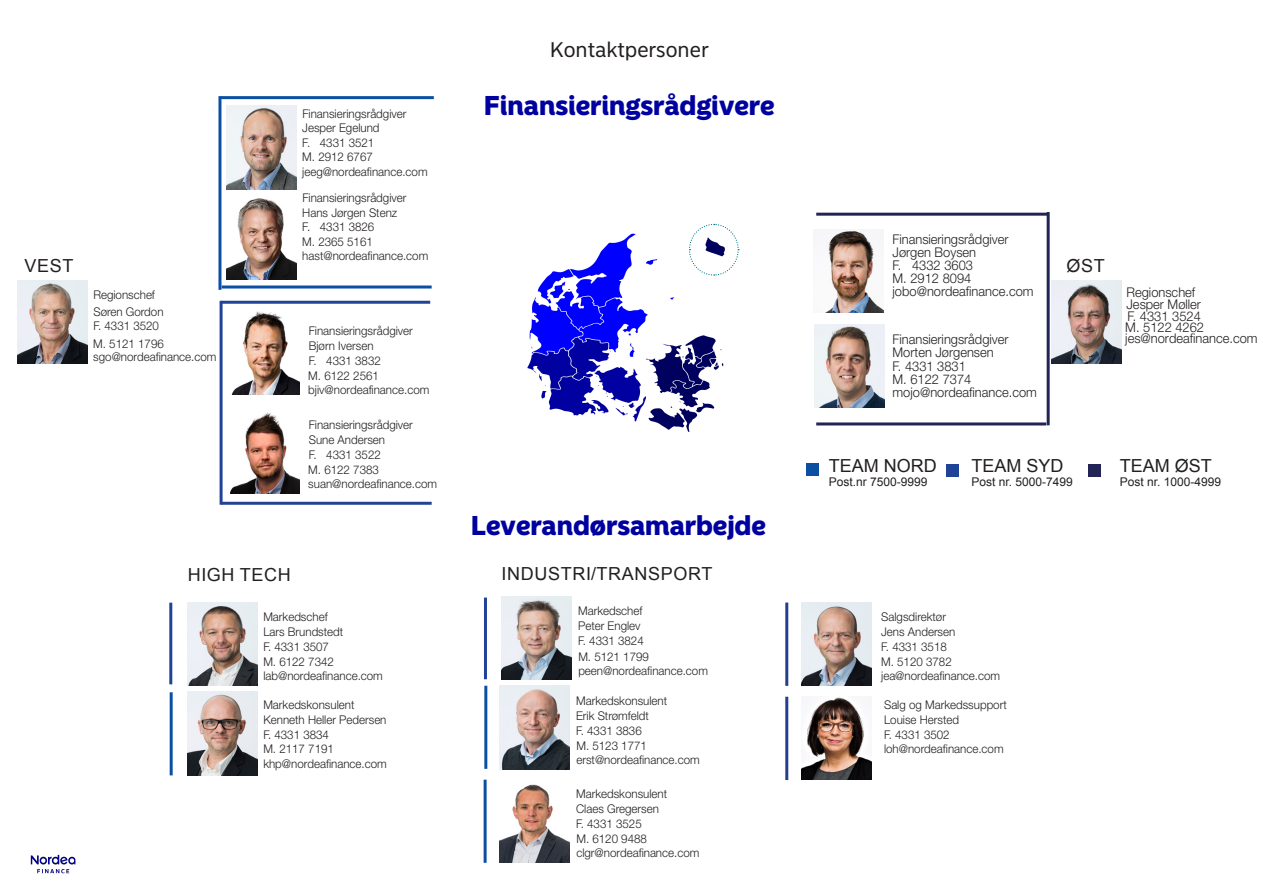
<style>
.page{position:relative;width:1263px;height:893px;background:#fff}
.page>*{position:absolute;margin:0;border:0;box-sizing:border-box;transform-origin:0 0}
.t1{font:900 27px "Nordea Sans Large";color:#0000a0}
.t2{font:21px "Nordea Sans Small";color:#231f20}
.t3{font:18px "Arial";letter-spacing:.035em;color:#231f20}
.t4{font:18px "Arial";color:#231f20}
.t5{font:300 13.35px/13.2px "Helvetica Neue LT Std";color:#231f20;scale:.96 1}
.t6{font:300 12px/14.5px "Helvetica Neue LT Std";color:#231f20;scale:.96 1}
.t7{font:12px "Arial";color:#231f20}
</style>
<div class="page">
<img style="left:527px;top:233px;width:213px;height:199px">
<img style="left:815px;top:324px;width:69px;height:84px">
<img style="left:825px;top:231px;width:59px;height:82px">
<img style="left:1052px;top:280px;width:69px;height:84px">
<img style="left:232px;top:311px;width:68px;height:83px">
<img style="left:230px;top:412px;width:70px;height:82px">
<img style="left:226px;top:106px;width:70px;height:83px">
<img style="left:226px;top:198px;width:70px;height:81px">
<img style="left:18px;top:280px;width:69px;height:84px">
<svg style="left:688px;top:223px;width:51px;height:53px"></svg>
<img style="left:501px;top:596px;width:70px;height:84px">
<img style="left:500px;top:686px;width:69px;height:83px">
<img style="left:499px;top:784px;width:70px;height:79px">
<img style="left:187px;top:602px;width:70px;height:84px">
<img style="left:187px;top:692px;width:70px;height:83px">
<img style="left:801px;top:602px;width:70px;height:84px">
<img style="left:801px;top:697px;width:70px;height:83px">
<hr style="left:785px;top:602px;width:3px;height:84px;background:#253f8e">
<hr style="left:785px;top:697px;width:3px;height:83px;background:#253f8e">
<div style="left:1088px;top:464px;width:13px;height:13px;background:#212454"></div>
<div style="left:946px;top:464px;width:12px;height:13px;background:#204397"></div>
<div style="left:806px;top:463px;width:13px;height:12px;background:#0a4fa2"></div>
<hr style="left:1047px;top:212px;width:2px;height:213px;background:#212454">
<svg style="left:816px;top:212px;width:231px;height:4px"></svg>
<svg style="left:816px;top:422px;width:230px;height:4px"></svg>
<hr style="left:220px;top:301px;width:2px;height:204px;background:#204397">
<hr style="left:222px;top:502px;width:210px;height:3px;background:#204397">
<hr style="left:221px;top:301px;width:209px;height:3px;background:#204397">
<hr style="left:219px;top:96px;width:2px;height:194px;background:#0a4fa2">
<hr style="left:221px;top:96px;width:213px;height:3px;background:#0a4fa2">
<svg style="left:222px;top:285px;width:210px;height:4px"></svg>
<hr style="left:485px;top:686px;width:1px;height:83px;background:#0a4fa2">
<hr style="left:484px;top:780px;width:2px;height:83px;background:#0a4fa2">
<hr style="left:170px;top:692px;width:2px;height:83px;background:#0a4fa2">
<hr style="left:170px;top:603px;width:1px;height:81px;background:#204397">
<hr style="left:485px;top:598px;width:1px;height:81px;background:#204397">
<img style="left:30px;top:854px;width:46px;height:20px">
<p class="t2" style="left:550px;top:37px;width:160px">Kontaktpersoner</p>
<p class="t1" style="left:484px;top:89px;width:292px">Finansieringsrådgivere</p>
<p class="t6" style="left:302px;top:106px;width:132px">Finansieringsrådgiver<br>Jesper Egelund<br>F. 4331 3521<br>M. 2912 6767 jeeg@nordeafinance.com</p>
<p class="t6" style="left:302px;top:191px;width:133px">Finansieringsrådgiver<br>Hans Jørgen Stenz<br>F. 4331 3826<br>M. 2365 5161 hast@nordeafinance.com</p>
<p class="t5" style="left:892px;top:232px;width:148px">Finansieringsrådgiver<br>Jørgen Boysen<br>F. 4332 3603<br>M. 2912 8094 jobo@nordeafinance.com</p>
<p class="t5" style="left:892px;top:333px;width:152px">Finansieringsrådgiver<br>Morten Jørgensen<br>F. 4331 3831<br>M. 6122 7374 mojo@nordeafinance.com</p>
<p class="t3" style="left:25px;top:254px;width:50px">VEST</p>
<p class="t3" style="left:1066px;top:254px;width:40px">ØST</p>
<p class="t6" style="left:93px;top:287px;width:66px">Regionschef</p>
<p class="t6" style="left:93px;top:305px;width:75px;line-height:14px">Søren Gordon<br>F. 4331 3520</p>
<p class="t6" style="left:93px;top:336px;width:130px;line-height:13.2px">M. 5121 1796 sgo@nordeafinance.com</p>
<p class="t6" style="left:309px;top:323px;width:110px">Finansieringsrådgiver</p>
<p class="t6" style="left:309px;top:338px;width:69px">Bjørn Iversen</p>
<p class="t6" style="left:309px;top:353px;width:77px">F. 4331 3832</p>
<p class="t6" style="left:308px;top:368px;width:128px;line-height:14.1px">M. 6122 2561 bjiv@nordeafinance.com</p>
<p class="t6" style="left:309px;top:417px;width:110px">Finansieringsrådgiver</p>
<p class="t6" style="left:309px;top:432px;width:81px">Sune Andersen</p>
<p class="t6" style="left:309px;top:447px;width:77px">F. 4331 3522</p>
<p class="t6" style="left:308px;top:462px;width:136px;line-height:14.1px">M. 6122 7383 suan@nordeafinance.com</p>
<p class="t3" style="left:971px;top:453px;width:94px">TEAM SYD</p>
<p class="t7" style="left:971px;top:473px;width:103px">Post nr. 5000-7499</p>
<p class="t4" style="left:829px;top:453px;width:109px">TEAM NORD</p>
<p class="t7" style="left:829px;top:473px;width:100px">Post.nr 7500-9999</p>
<p class="t1" style="left:471px;top:509px;width:296px">Leverandørsamarbejde</p>
<p class="t3" style="left:188px;top:562px;width:105px">HIGH TECH</p>
<p class="t3" style="left:502px;top:561px;width:212px">INDUSTRI/TRANSPORT</p>
<p class="t6" style="left:263px;top:609px;width:69px">Markedschef</p>
<p class="t6" style="left:263px;top:624px;width:85px">Lars Brundstedt</p>
<p class="t6" style="left:263px;top:639px;width:126px">F. 4331 3507<br>M. 6122 7342 lab@nordeafinance.com</p>
<p class="t6" style="left:263px;top:697px;width:130px">Markedskonsulent<br>Kenneth Heller Pedersen<br>F. 4331 3834<br>M. 2117 7191 khp@nordeafinance.com</p>
<p class="t6" style="left:578px;top:603px;width:69px">Markedschef</p>
<p class="t6" style="left:578px;top:618px;width:67px">Peter Englev</p>
<p class="t6" style="left:578px;top:633px;width:70px">F. 4331 3824</p>
<p class="t6" style="left:578px;top:649px;width:137px;line-height:14.1px">M. 5121 1799 peen@nordeafinance.com</p>
<p class="t6" style="left:576px;top:693px;width:96px">Markedskonsulent</p>
<p class="t6" style="left:576px;top:708px;width:77px">Erik Strømfeldt</p>
<p class="t6" style="left:576px;top:723px;width:70px">F. 4331 3836</p>
<p class="t6" style="left:576px;top:738px;width:130px;line-height:14.1px">M. 5123 1771 erst@nordeafinance.com</p>
<p class="t6" style="left:576px;top:786px;width:96px">Markedskonsulent</p>
<p class="t6" style="left:576px;top:801px;width:88px">Claes Gregersen</p>
<p class="t6" style="left:576px;top:816px;width:70px">F. 4331 3525</p>
<p class="t6" style="left:576px;top:832px;width:130px;line-height:14.1px">M. 6120 9488 clgr@nordeafinance.com</p>
<p class="t6" style="left:881px;top:609px;width:69px">Salgsdirektør</p>
<p class="t6" style="left:881px;top:624px;width:79px">Jens Andersen</p>
<p class="t6" style="left:881px;top:639px;width:125px">F. 4331 3518<br>M. 5120 3782 jea@nordeafinance.com</p>
<p class="t6" style="left:884px;top:697px;width:129px">Salg og Markedssupport<br>Louise Hersted<br>F. 4331 3502 loh@nordeafinance.com</p>
<p class="t5" style="left:1126px;top:285px;width:73px">Regionschef</p>
<p class="t5" style="left:1126px;top:297px;width:79px">Jesper Møller</p>
<p class="t5" style="left:1127px;top:309px;width:78px">F. 4331 3524</p>
<p class="t5" style="left:1125px;top:321px;width:139px;line-height:11.1px">M. 5122 4262 jes@nordeafinance.com</p>
<p class="t3" style="left:1120px;top:453px;width:94px">TEAM ØST</p>
<p class="t7" style="left:1120px;top:473px;width:103px">Post nr. 1000-4999</p>
</div>
